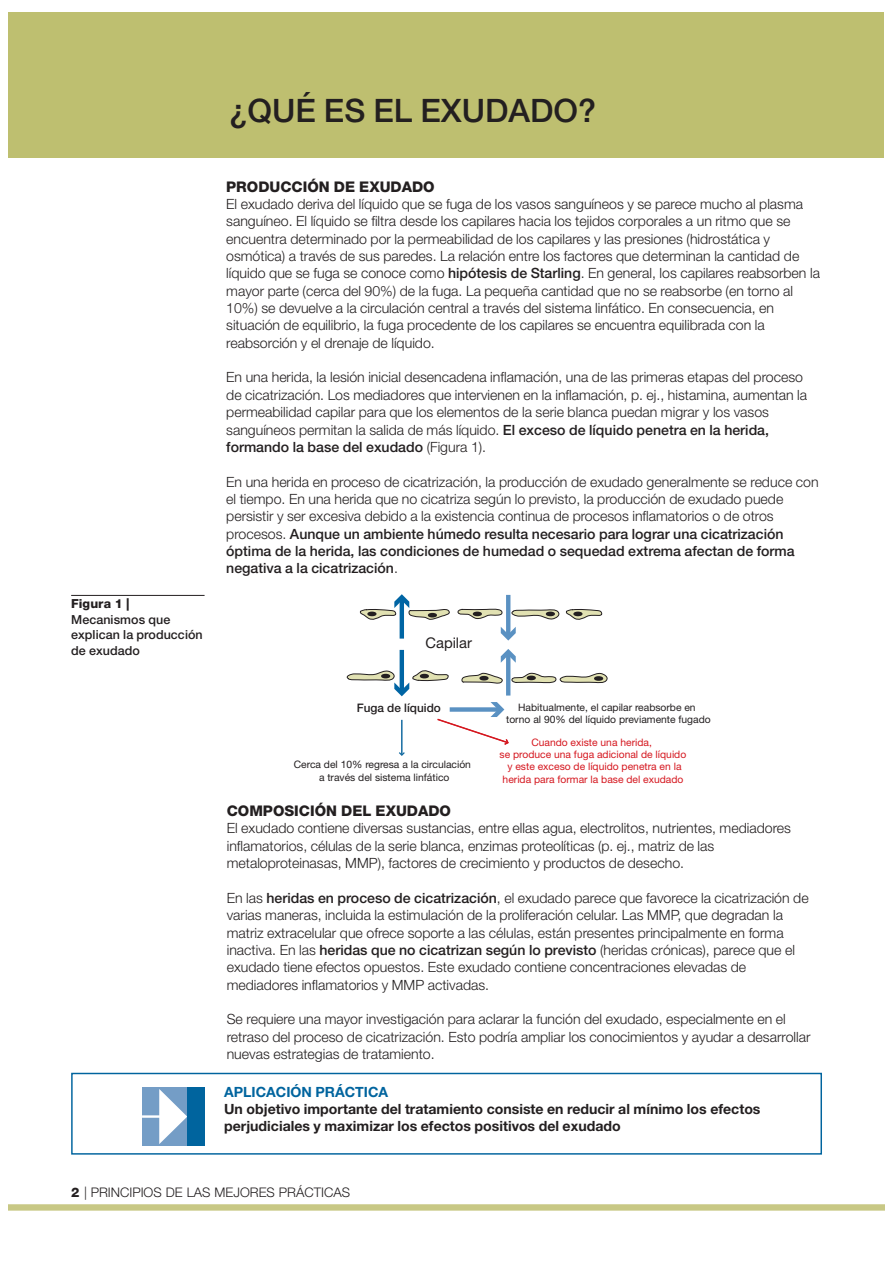
<style>
.page{position:relative;width:893px;height:1263px;background:#fff}
.page>*{position:absolute;margin:0;border:0;box-sizing:border-box;transform-origin:0 0}
.t1{font:500 32.4px "Helvetica Neue";color:#231f20}
.t2{font:800 14.7px "Helvetica Neue";color:#231f20}
.t3{font:14.7px "Helvetica Neue";color:#231f20}
.t4{font:300 14.1px/17.4px "Helvetica Neue";color:#231f20}
.t5{font:700 14.1px/17px "Helvetica Neue";color:#231f20}
.t6{font:700 14.1px "Helvetica Neue";color:#00649e}
.t7{font:300 13.2px "Helvetica Neue";color:#231f20}
.t8{font:500 12.45px/15.5px "Helvetica Neue";letter-spacing:.005em;color:#231f20}
.t9{font:800 12.45px "Helvetica Neue";letter-spacing:.005em;color:#231f20}
.t10{font:500 11.7px "Helvetica Neue";color:#231f20}
.t11{font:10.35px/12.3px "Helvetica Neue";color:#231f20;text-align:center}
.t12{font:10.35px/12.3px "Helvetica Neue";color:#d5171f;text-align:center}
.s1{font-weight:500}
.s2{font-weight:800}
</style>
<div class="page">
<div style="left:9px;top:13px;width:875px;height:145px;background:#bebf70"></div>
<div style="left:9px;top:1205px;width:875px;height:5px;background:#c8c885"></div>
<hr style="left:71px;top:595px;width:133px;height:1px;background:#231f20">
<div style="left:71px;top:1073px;width:751px;height:82px;border:1px solid #00649e"></div>
<div style="left:399px;top:600px;width:5px;height:39px;background:#0065a4"></div>
<div style="left:399px;top:650px;width:5px;height:41px;background:#0065a4"></div>
<hr style="left:506px;top:595px;width:4px;height:40px;background:#5a91c2">
<svg style="left:501px;top:627px;width:14px;height:14px"></svg>
<hr style="left:506px;top:654px;width:4px;height:42px;background:#5a91c2">
<svg style="left:501px;top:649px;width:14px;height:14px"></svg>
<hr style="left:401px;top:720px;width:1px;height:35px;background:#126aa0">
<svg style="left:399px;top:752px;width:6px;height:4px"></svg>
<svg style="left:437px;top:702px;width:72px;height:43px"></svg>
<svg style="left:510px;top:608px;width:93px;height:13px"></svg>
<svg style="left:360px;top:594px;width:142px;height:27px"></svg>
<svg style="left:461px;top:673px;width:147px;height:11px"></svg>
<svg style="left:346px;top:669px;width:103px;height:27px"></svg>
<div style="left:142px;top:1087px;width:63px;height:59px;background:#749dc6"></div>
<svg style="left:159px;top:1089px;width:28px;height:55px"></svg>
<div style="left:188px;top:1087px;width:17px;height:59px;background:#00649e"></div>
<hr style="left:142px;top:1115px;width:42px;height:3px;background:#fff">
<h1 class="t1" style="left:229px;top:99px;width:368px">¿QUÉ ES EL EXUDADO?</h1>
<p class="t9" style="left:71px;top:599px;width:59px">Figura 1 |</p>
<p class="t8" style="left:71px;top:613px;width:133px">Mecanismos que explican la producción de exudado</p>
<p class="t2" style="left:226px;top:181px;width:210px">PRODUCCIÓN DE EXUDADO</p>
<p class="t4" style="left:226px;top:197px;width:595px">El exudado deriva del líquido que se fuga de los vasos sanguíneos y se parece mucho al plasma sanguíneo. El líquido se filtra desde los capilares hacia los tejidos corporales a un ritmo que se encuentra determinado por la permeabilidad de los capilares y las presiones (hidrostática y osmótica) a través de sus paredes. La relación entre los factores que determinan la cantidad de líquido que se fuga se conoce como <span class="s1">hipótesis de Starling</span>. En general, los capilares reabsorben la mayor parte (cerca del 90%) de la fuga. La pequeña cantidad que no se reabsorbe (en torno al 10%) se devuelve a la circulación central a través del sistema linfático. En consecuencia, en situación de equilibrio, la fuga procedente de los capilares se encuentra equilibrada con la reabsorción y el drenaje de líquido.</p>
<p class="t4" style="left:226px;top:370px;width:582px">En una herida, la lesión inicial desencadena inflamación, una de las primeras etapas del proceso de cicatrización. Los mediadores que intervienen en la inflamación, p. ej., histamina, aumentan la permeabilidad capilar para que los elementos de la serie blanca puedan migrar y los vasos sanguíneos permitan la salida de más líquido. <span class="s1">El exceso de líquido penetra en la herida, formando la base del exudado</span> (Figura 1).</p>
<p class="t4" style="left:226px;top:474px;width:594px">En una herida en proceso de cicatrización, la producción de exudado generalmente se reduce con el tiempo. En una herida que no cicatriza según lo previsto, la producción de exudado puede persistir y ser excesiva debido a la existencia continua de procesos inflamatorios o de otros procesos. <span class="s1">Aunque un ambiente húmedo resulta necesario para lograr una cicatrización óptima de la herida, las condiciones de humedad o sequedad extrema afectan de forma negativa a la cicatrización</span>.</p>
<p class="t3" style="left:425px;top:638px;width:48px">Capilar</p>
<p class="t10" style="left:356px;top:704px;width:86px">Fuga de líquido</p>
<p class="t11" style="left:294px;top:760px;width:179px">Cerca del 10% regresa a la circulación a través del sistema linfático</p>
<p class="t11" style="left:506px;top:702px;width:206px">Habitualmente, el capilar reabsorbe en<br>torno al 90% del líquido previamente fugado</p>
<p class="t12" style="left:499px;top:737px;width:188px">Cuando existe una herida,<br>se produce una fuga adicional de líquido y este exceso de líquido penetra en la herida para formar la base del exudado</p>
<p class="t2" style="left:227px;top:806px;width:226px">COMPOSICIÓN DEL EXUDADO</p>
<p class="t4" style="left:227px;top:821px;width:565px">El exudado contiene diversas sustancias, entre ellas agua, electrolitos, nutrientes, mediadores inflamatorios, células de la serie blanca, enzimas proteolíticas (p. ej., matriz de las metaloproteinasas, MMP), factores de crecimiento y productos de desecho.</p>
<p class="t4" style="left:227px;top:890px;width:583px">En las <span class="s1">heridas en proceso de cicatrización</span>, el exudado parece que favorece la cicatrización de varias maneras, incluida la estimulación de la proliferación celular. Las MMP, que degradan la matriz extracelular que ofrece soporte a las células, están presentes principalmente en forma inactiva. En las <span class="s1">heridas que no cicatrizan según lo previsto</span> (heridas crónicas), parece que el exudado tiene efectos opuestos. Este exudado contiene concentraciones elevadas de mediadores inflamatorios y MMP activadas.</p>
<p class="t4" style="left:227px;top:1012px;width:585px">Se requiere una mayor investigación para aclarar la función del exudado, especialmente en el retraso del proceso de cicatrización. Esto podría ampliar los conocimientos y ayudar a desarrollar nuevas estrategias de tratamiento.</p>
<p class="t6" style="left:224px;top:1087px;width:165px">APLICACIÓN PRÁCTICA</p>
<p class="t5" style="left:224px;top:1102px;width:538px">Un objetivo importante del tratamiento consiste en reducir al mínimo los efectos perjudiciales y maximizar los efectos positivos del exudado</p>
<p class="t7" style="left:71px;top:1188px;width:280px"><span class="s2">2</span> | PRINCIPIOS DE LAS MEJORES PRÁCTICAS</p>
</div>
